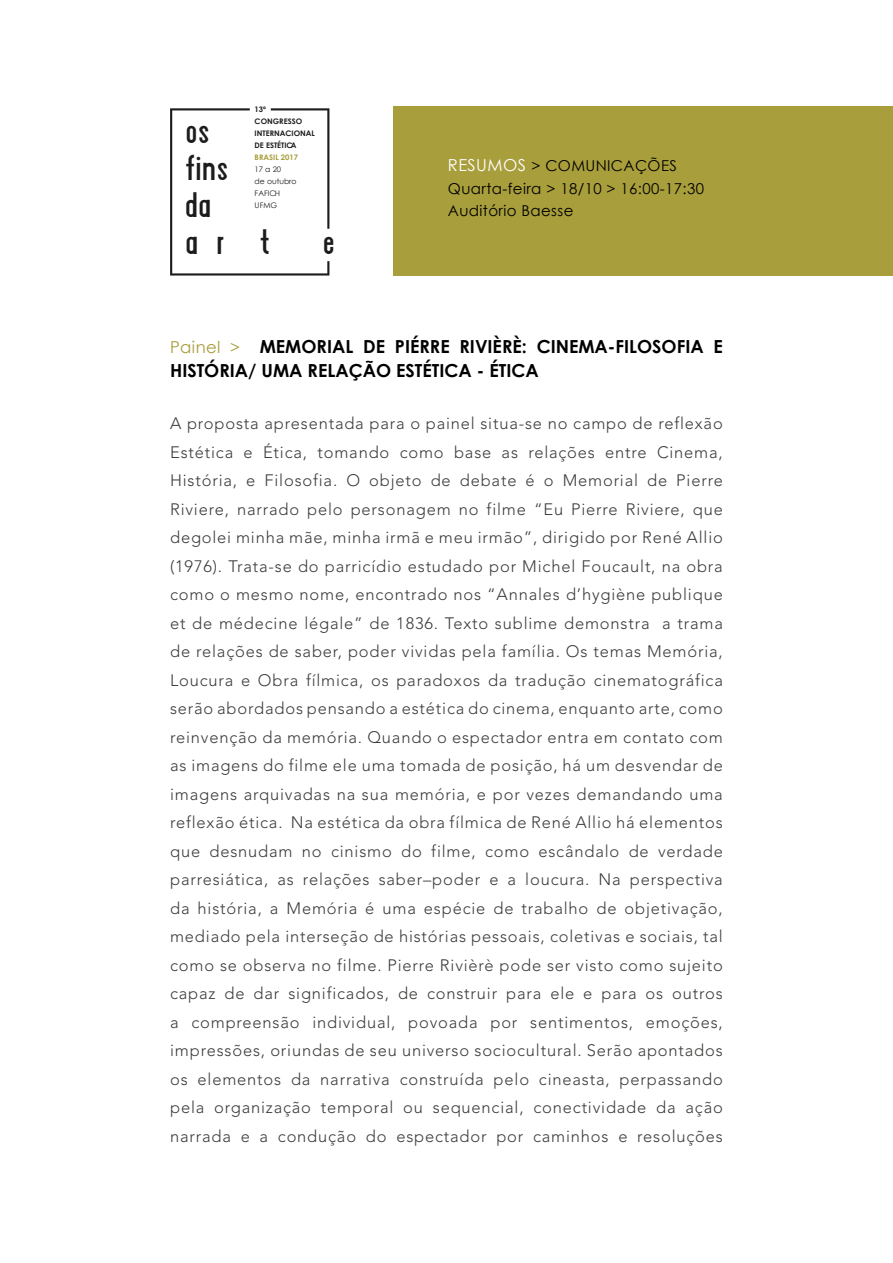
<style>
.page{position:relative;width:893px;height:1263px;background:#fff}
.page>*{position:absolute;margin:0;border:0;box-sizing:border-box;transform-origin:0 0}
.t1{font:32.4px/36.9px "Airplane";color:#1c1c1c}
.t2{font:700 18px/24px "Century Gothic";color:#000}
.t3{font:300 16.5px/28.5px "Avenir LT Std";letter-spacing:.05em;color:#3c3c3b;text-align:justify}
.t4{font:15px/22.5px "Century Gothic";letter-spacing:.025em;color:#000}
.t5{font:700 7.65px/12px "Century Gothic";color:#1c1c1c}
.t6{font:7.65px/12px "Century Gothic";color:#1c1c1c}
.t7{font:700 7.65px "Century Gothic";color:#a89e3b}
.s1{font-size:16.5px;color:#fff}
.s2{font-weight:400;font-size:16.5px;color:#a89e3b}
</style>
<div class="page">
<svg style="left:170px;top:108px;width:159px;height:168px"></svg>
<div style="left:393px;top:106px;width:500px;height:170px;background:#a89e3b"></div>
<p class="t5" style="left:255px;top:103px;width:62px">13º<br>CONGRESSO<br>INTERNACIONAL<br>DE ESTÉTICA</p>
<p class="t7" style="left:255px;top:152px;width:45px">BRASIL 2017</p>
<p class="t6" style="left:255px;top:163px;width:44px">17 a 20<br>de outubro<br>FAFICH<br>UFMG</p>
<p class="t4" style="left:448px;top:154px;width:258px"><span class="s1">RESUMOS</span> &gt; COMUNICAÇÕES<br>Quarta-feira &gt; 18/10 &gt; 16:00-17:30<br>Auditório Baesse</p>
<h1 class="t1" style="left:185px;top:116px;width:86px">os<br>fins<br>da<br>a r t</h1>
<h1 class="t1" style="left:323px;top:227px;width:13px">e</h1>
<p class="t2" style="left:170px;top:333px;width:554px"><span class="s2">Painel &gt;</span> MEMORIAL DE PIÉRRE RIVIÈRÈ: CINEMA-FILOSOFIA E<br>HISTÓRIA/ UMA RELAÇÃO ESTÉTICA - ÉTICA</p>
<p class="t3" style="left:170px;top:409px;width:554px">A proposta apresentada para o painel situa-se no campo de reflexão Estética e Ética, tomando como base as relações entre Cinema, História, e Filosofia. O objeto de debate é o Memorial de Pierre Riviere, narrado pelo personagem no filme “Eu Pierre Riviere, que degolei minha mãe, minha irmã e meu irmão”, dirigido por René Allio (1976). Trata-se do parricídio estudado por Michel Foucault, na obra como o mesmo nome, encontrado nos “Annales d’hygiène publique et de médecine légale” de 1836. Texto sublime demonstra a trama de relações de saber, poder vividas pela família. Os temas Memória, Loucura e Obra fílmica, os paradoxos da tradução cinematográfica serão abordados pensando a estética do cinema, enquanto arte, como reinvenção da memória. Quando o espectador entra em contato com as imagens do filme ele uma tomada de posição, há um desvendar de imagens arquivadas na sua memória, e por vezes demandando uma reflexão ética. Na estética da obra fílmica de René Allio há elementos que desnudam no cinismo do filme, como escândalo de verdade parresiática, as relações saber–poder e a loucura. Na perspectiva da história, a Memória é uma espécie de trabalho de objetivação, mediado pela interseção de histórias pessoais, coletivas e sociais, tal como se observa no filme. Pierre Rivièrè pode ser visto como sujeito capaz de dar significados, de construir para ele e para os outros a compreensão individual, povoada por sentimentos, emoções, impressões, oriundas de seu universo sociocultural. Serão apontados os elementos da narrativa construída pelo cineasta, perpassando pela organização temporal ou sequencial, conectividade da ação narrada e a condução do espectador por caminhos e resoluções</p>
</div>
